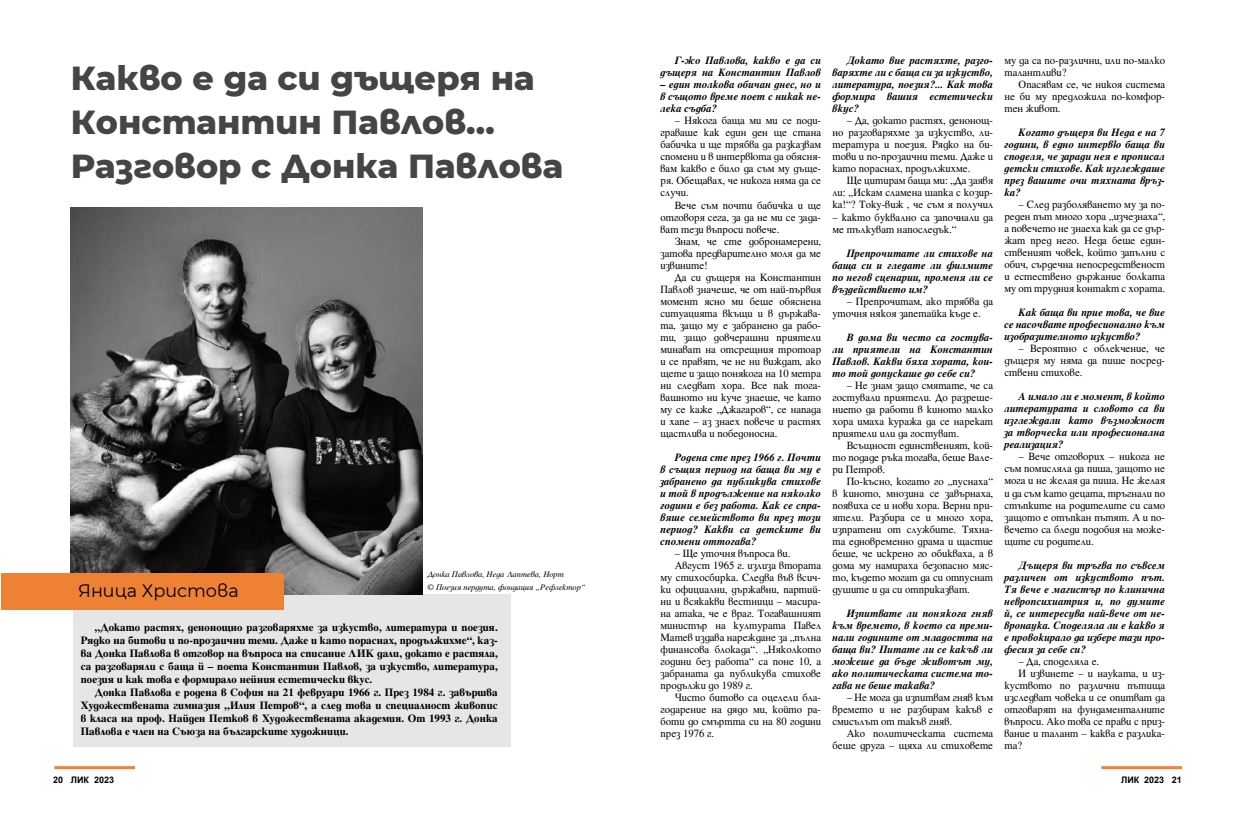
<style>
.page{position:relative;width:1236px;height:814px;background:#fff}
.page>*{position:absolute;margin:0;border:0;box-sizing:border-box;transform-origin:0 0}
.t1{font:800 34px/44px "Montserrat";color:#454546}
.t2{font:18px "Montserrat";color:#000}
.t3{font:11px/12px "Pliska";color:#000;text-align:justify}
.t4{font:italic 700 11px/12px "Pliska";color:#000;text-align:justify}
.t5{font:700 11px/13px "Pliska";color:#000;text-align:justify}
.t6{font:700 9px "Arial";color:#000}
.t7{font:italic 8.5px/13px "Pliska";color:#000}
</style>
<div class="page">
<hr style="left:1101px;top:766px;width:81px;height:3px;background:#f58232">
<hr style="left:54px;top:766px;width:81px;height:3px;background:#f58232">
<div style="left:73px;top:594px;width:437px;height:152px;background:#e6e6e6"></div>
<img style="left:71px;top:207px;width:352px;height:387px">
<div style="left:1px;top:573px;width:282px;height:36px;background:#ef8134"></div>
<h1 class="t1" style="left:71px;top:54px;width:494px">Какво е да си дъщеря на<br>Константин Павлов…<br>Разговор с Донка Павлова</h1>
<h2 class="t2" style="left:78px;top:578px;width:162px">Яница Христова</h2>
<p class="t7" style="left:428px;top:567px;width:160px">Донка Павлова, Неда Лаптева, Норт<br>© Поезия пердута, фондация „Рефлектор“</p>
<p class="t5" style="left:81px;top:620px;width:419px;text-indent:14px">„Докато растях, денонощно разговаряхме за изкуство, литература и поезия.<br>Рядко на битови и по-прозаични теми. Даже и като пораснах, продължихме“, каз&shy;ва Донка Павлова в отговор на въпроса на списание ЛИК дали, докато е растяла, са разговаряли с баща й – поета Константин Павлов, за изкуство, литература, поезия и как това е формирало нейния естетически вкус.</p>
<p class="t5" style="left:81px;top:685px;width:419px;text-indent:14px">Донка Павлова е родена в София на 21 февруари 1966 г. През 1984 г. завършва Художествената гимназия „Илия Петров“, а след това и специалност живопис в класа на проф. Найден Петков в Художествената академия. От 1993 г. Донка Павлова е член на Съюза на българските художници.</p>
<p class="t4" style="left:660px;top:54px;width:162px;text-align:right">Г-жо Павлова, какво е да си дъщеря на Константин Павлов</p>
<p class="t4" style="left:660px;top:78px;width:162px">– един толкова обичан днес, но и в същото време поет с никак не&shy;лека съдба?</p>
<p class="t3" style="left:660px;top:114px;width:162px;text-indent:14px">– Някога баща ми ми се поди&shy;граваше как един ден ще стана бабичка и ще трябва да разказвам спомени и в интервюта да обясня&shy;вам какво е било да съм му дъще&shy;ря. Обещавах, че никога няма да се случи.</p>
<p class="t3" style="left:660px;top:198px;width:162px;text-indent:14px">Вече съм почти бабичка и ще отговоря сега, за да не ми се зада&shy;ват тези въпроси повече.</p>
<p class="t3" style="left:660px;top:234px;width:162px;text-indent:14px">Знам, че сте добронамерени, затова предварително моля да ме извините!</p>
<p class="t3" style="left:660px;top:270px;width:162px;text-indent:14px">Да си дъщеря на Константин Павлов значеше, че от най-първия момент ясно ми беше обяснена ситуацията вкъщи и в държава&shy;та, защо му е забранено да рабо&shy;ти, защо довчерашни приятели минават на отсрещния тротоар и се правят, че не ни виждат, ако щете и защо понякога на 10 метра ни следват хора. Все пак тога&shy;вашното ни куче знаеше, че като му се каже „Джагаров“, се напада и хапе – аз знаех повече и растях щастлива и победоносна.</p>
<p class="t4" style="left:660px;top:450px;width:162px;text-indent:14px">Родена сте през 1966 г. Почти в същия период на баща ви му е забранено да публикува стихове и той в продължение на няколко години е без работа. Как се спра&shy;вяше семейството ви през този период? Какви са детските ви спомени оттогава?</p>
<p class="t3" style="left:675px;top:546px;width:117px">– Ще уточня въпроса ви.</p>
<p class="t3" style="left:675px;top:558px;width:148px">Август 1965 г. излиза втората</p>
<p class="t3" style="left:660px;top:570px;width:162px">му стихосбирка. Следва във всич-</p>
<p class="t3" style="left:660px;top:582px;width:162px">ки официални, държавни, партий-</p>
<p class="t3" style="left:660px;top:594px;width:162px">ни и всякакви вестници – масира-</p>
<p class="t3" style="left:660px;top:606px;width:162px">на атака, че е враг. Тогавашният</p>
<p class="t3" style="left:660px;top:618px;width:162px">министър на културата Павел</p>
<p class="t3" style="left:660px;top:630px;width:162px">Матев издава нареждане за „пълна</p>
<p class="t3" style="left:660px;top:642px;width:162px">финансова блокада“. „Няколкото</p>
<p class="t3" style="left:660px;top:654px;width:162px">години без работа“ са поне 10, а</p>
<p class="t3" style="left:660px;top:666px;width:162px">забраната да публикува стихове</p>
<p class="t3" style="left:660px;top:678px;width:94px">продължи до 1989 г.</p>
<p class="t3" style="left:675px;top:690px;width:148px">Чисто битово са оцелели бла-</p>
<p class="t3" style="left:660px;top:702px;width:162px">годарение на дядо ми, който ра-</p>
<p class="t3" style="left:660px;top:714px;width:162px">боти до смъртта си на 80 години</p>
<p class="t3" style="left:660px;top:726px;width:55px">през 1976 г.</p>
<p class="t4" style="left:832px;top:54px;width:162px;text-indent:14px">Докато вие растяхте, разго&shy;варяхте ли с баща си за изкуство, литература, поезия?... Как това формира вашия естетически вкус?</p>
<p class="t3" style="left:832px;top:114px;width:162px;text-indent:14px">– Да, докато растях, денонощ&shy;но разговаряхме за изкуство, ли&shy;тература и поезия. Рядко на би&shy;тови и по-прозаични теми. Даже и като пораснах, продължихме.</p>
<p class="t3" style="left:832px;top:174px;width:162px;text-indent:14px">Ще цитирам баща ми: „Да заявя ли: „Искам сламена шапка с козир&shy;ка!“? Току-виж , че съм я получил</p>
<p class="t3" style="left:832px;top:210px;width:162px">– както буквално са започнали да ме тълкуват напоследък.“</p>
<p class="t4" style="left:832px;top:246px;width:162px;text-indent:14px">Препрочитате ли стихове на баща си и гледате ли филмите по негов сценарии, променя ли се въздействието им?</p>
<p class="t3" style="left:832px;top:294px;width:162px;text-indent:14px">– Препрочитам, ако трябва да уточня някоя запетайка къде е.</p>
<p class="t4" style="left:832px;top:330px;width:162px;text-indent:14px">В дома ви често са гостува&shy;ли приятели на Константин Павлов. Какви бяха хората, кои&shy;то той допускаше до себе си?</p>
<p class="t3" style="left:832px;top:378px;width:162px;text-indent:14px">– Не знам защо смятате, че са гостували приятели. До разреше&shy;нието да работи в киното малко хора имаха куража да се нарекат приятели или да гостуват.</p>
<p class="t3" style="left:832px;top:438px;width:162px;text-indent:14px">Всъщност единственият, кой&shy;то подаде ръка тогава, беше Вале&shy;ри Петров.</p>
<p class="t3" style="left:832px;top:474px;width:162px;text-indent:14px">По-късно, когато го „пуснаха“ в киното, мнозина се завърнаха, появиха се и нови хора. Верни при&shy;ятели. Разбира се и много хора, изпратени от службите. Тяхна&shy;та едновременно драма и щастие беше, че искрено го обикваха, а в дома му намираха безопасно мяс&shy;то, където могат да си отпуснат душите и да си отприказват.</p>
<p class="t4" style="left:832px;top:606px;width:162px;text-indent:14px">Изпитвате ли понякога гняв към времето, в което са преми&shy;нали годините от младостта на баща ви? Питате ли се какъв ли можеше да бъде животът му, ако политическата система то&shy;гава не беше такава?</p>
<p class="t3" style="left:832px;top:690px;width:162px;text-indent:14px">– Не мога да изпитвам гняв към времето и не разбирам какъв е смисълът от такъв гняв.</p>
<p class="t3" style="left:832px;top:726px;width:162px;text-align:right">Ако политическата система беше друга – щяха ли стиховете</p>
<p class="t3" style="left:1004px;top:54px;width:162px">му да са по-различни, или по-малко талантливи?</p>
<p class="t3" style="left:1004px;top:78px;width:162px;text-indent:14px">Опасявам се, че никоя система не би му предложила по-комфор&shy;тен живот.</p>
<p class="t4" style="left:1004px;top:126px;width:162px;text-indent:14px">Когато дъщеря ви Неда е на 7 години, в едно интервю баща ви споделя, че заради нея е прописал детски стихове. Как изглеждаше през вашите очи тяхната връз&shy;ка?</p>
<p class="t3" style="left:1004px;top:198px;width:162px;text-indent:14px">– След разболяването му за по&shy;реден път много хора „изчезнаха“, а повечето не знаеха как да се дър&shy;жат пред него. Неда беше един&shy;ственият човек, който запълни с обич, сърдечна непосредственост и естествено държание болката му от трудния контакт с хората.</p>
<p class="t4" style="left:1004px;top:306px;width:162px;text-indent:14px">Как баща ви прие това, че вие се насочвате професионално към изобразителното изкуство?</p>
<p class="t3" style="left:1004px;top:342px;width:162px;text-indent:14px">– Вероятно с облекчение, че дъщеря му няма да пише посред&shy;ствени стихове.</p>
<p class="t4" style="left:1004px;top:390px;width:162px;text-indent:14px">А имало ли е момент, в който литературата и словото са ви изглеждали като възможност за творческа или професионална реализация?</p>
<p class="t3" style="left:1004px;top:450px;width:162px;text-indent:14px">– Вече отговорих – никога не съм помисляла да пиша, защото не мога и не желая да пиша. Не желая и да съм като децата, тръгнали по стъпките на родителите си само защото е отъпкан пътят. А и по&shy;вечето са бледи подобия на може&shy;щите си родители.</p>
<p class="t4" style="left:1004px;top:558px;width:162px;text-indent:14px">Дъщеря ви тръгва по съвсем различен от изкуството път.<br>Тя вече е магистър по клинична невропсихиатрия и, по думите й, се интересува най-вече от не&shy;вронаука. Споделяла ли е какво я е провокирало да избере тази про&shy;фесия за себе си?</p>
<p class="t3" style="left:1019px;top:654px;width:82px">– Да, споделяла е.</p>
<p class="t3" style="left:1019px;top:666px;width:148px">И извинете – и науката, и из-</p>
<p class="t3" style="left:1004px;top:678px;width:162px">куството по различни пътища</p>
<p class="t3" style="left:1004px;top:690px;width:162px">изследват човека и се опитват да</p>
<p class="t3" style="left:1004px;top:702px;width:162px">отговарят на фундаменталните</p>
<p class="t3" style="left:1004px;top:714px;width:162px">въпроси. Ако това се прави с приз-</p>
<p class="t3" style="left:1004px;top:726px;width:162px">вание и талант – каква е разлика-</p>
<p class="t3" style="left:1004px;top:738px;width:19px">та?</p>
<p class="t6" style="left:53px;top:773px;width:62px">20 ЛИК 2023</p>
<p class="t6" style="left:1121px;top:773px;width:62px">ЛИК 2023 21</p>
</div>
